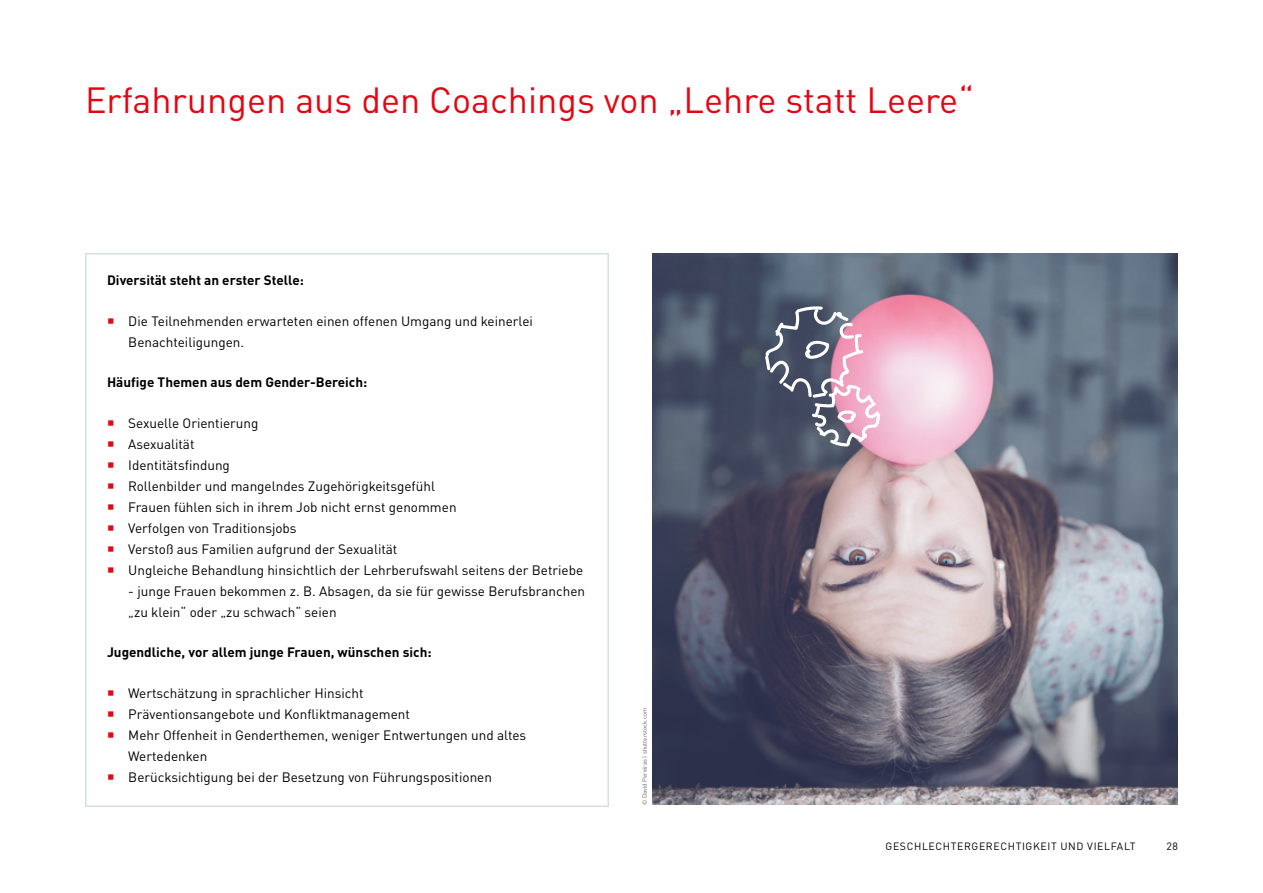
<style>
.page{position:relative;width:1263px;height:893px;background:#fff}
.page>*{position:absolute;margin:0;border:0;box-sizing:border-box;transform-origin:0 0}
.H1-Headline_24_28{font:36px "DIN Pro";color:#e30613}
.p_-_Aufzählung_Kasten{font:13.5px/21px "DIN Pro";color:#000}
.Zwischentitel_2_Bold_9_13_grau{font:700 13.5px "DIN Pro";color:#000}
.t1{font:10.5px "DIN Pro";letter-spacing:.06em;color:#000}
.p_-_Copyright_4_8{font:6px "DIN Pro";color:#646363}
</style>
<div class="page">
<img style="left:86px;top:254px;width:523px;height:552px">
<img style="left:653px;top:253px;width:525px;height:552px">
<svg style="left:765px;top:306px;width:115px;height:140px;background:#928195"></svg>
<svg style="left:108px;top:318px;width:5px;height:6px"></svg>
<svg style="left:108px;top:420px;width:5px;height:6px"></svg>
<svg style="left:108px;top:441px;width:5px;height:6px"></svg>
<svg style="left:108px;top:462px;width:5px;height:6px"></svg>
<svg style="left:108px;top:483px;width:5px;height:6px"></svg>
<svg style="left:108px;top:504px;width:5px;height:6px"></svg>
<svg style="left:108px;top:525px;width:5px;height:6px"></svg>
<svg style="left:108px;top:546px;width:5px;height:6px"></svg>
<svg style="left:108px;top:567px;width:5px;height:6px"></svg>
<svg style="left:108px;top:690px;width:5px;height:6px"></svg>
<svg style="left:108px;top:711px;width:5px;height:6px"></svg>
<svg style="left:108px;top:732px;width:5px;height:6px"></svg>
<svg style="left:108px;top:774px;width:5px;height:6px"></svg>
<h1 class="H1-Headline_24_28" style="left:85px;top:72px;width:890px">Erfahrungen aus den Coachings von „Lehre statt Leere“</h1>
<p class="Zwischentitel_2_Bold_9_13_grau" style="left:107px;top:270px;width:198px">Diversität steht an erster Stelle:</p>
<p class="p_-_Aufzählung_Kasten" style="left:128px;top:310px;width:406px">Die Teilnehmenden erwarteten einen offenen Umgang und keinerlei<br>Benachteiligungen.</p>
<p class="Zwischentitel_2_Bold_9_13_grau" style="left:107px;top:372px;width:262px">Häufige Themen aus dem Gender-Bereich:</p>
<p class="p_-_Aufzählung_Kasten" style="left:128px;top:412px;width:132px">Sexuelle Orientierung</p>
<p class="p_-_Aufzählung_Kasten" style="left:128px;top:433px;width:68px">Asexualität</p>
<p class="p_-_Aufzählung_Kasten" style="left:128px;top:454px;width:103px">Identitätsfindung</p>
<p class="p_-_Aufzählung_Kasten" style="left:128px;top:475px;width:308px">Rollenbilder und mangelndes Zugehörigkeitsgefühl</p>
<p class="p_-_Aufzählung_Kasten" style="left:128px;top:496px;width:330px">Frauen fühlen sich in ihrem Job nicht ernst genommen</p>
<p class="p_-_Aufzählung_Kasten" style="left:128px;top:517px;width:170px">Verfolgen von Traditionsjobs</p>
<p class="p_-_Aufzählung_Kasten" style="left:128px;top:538px;width:271px">Verstoß aus Familien aufgrund der Sexualität</p>
<p class="p_-_Aufzählung_Kasten" style="left:128px;top:559px;width:456px">Ungleiche Behandlung hinsichtlich der Lehrberufswahl seitens der Betriebe</p>
<p class="p_-_Aufzählung_Kasten" style="left:128px;top:580px;width:458px">- junge Frauen bekommen z. B. Absagen, da sie für gewisse Berufsbranchen „zu klein“ oder „zu schwach“ seien</p>
<p class="Zwischentitel_2_Bold_9_13_grau" style="left:107px;top:642px;width:326px">Jugendliche, vor allem junge Frauen, wünschen sich:</p>
<p class="p_-_Aufzählung_Kasten" style="left:128px;top:682px;width:237px">Wertschätzung in sprachlicher Hinsicht</p>
<p class="p_-_Aufzählung_Kasten" style="left:128px;top:703px;width:283px">Präventionsangebote und Konfliktmanagement</p>
<p class="p_-_Aufzählung_Kasten" style="left:128px;top:724px;width:399px">Mehr Offenheit in Genderthemen, weniger Entwertungen und altes<br>Wertedenken</p>
<p class="p_-_Aufzählung_Kasten" style="left:128px;top:766px;width:365px">Berücksichtigung bei der Besetzung von Führungspositionen</p>
<p class="p_-_Copyright_4_8" style="left:640px;top:805px;width:98px;rotate:-90deg">© David Pereiras | shutterstock.com</p>
<p class="t1" style="left:885px;top:839px;width:251px">GESCHLECHTERGERECHTIGKEIT UND VIELFALT</p>
<p class="t1" style="left:1166px;top:838px;width:13px">28</p>
</div>
